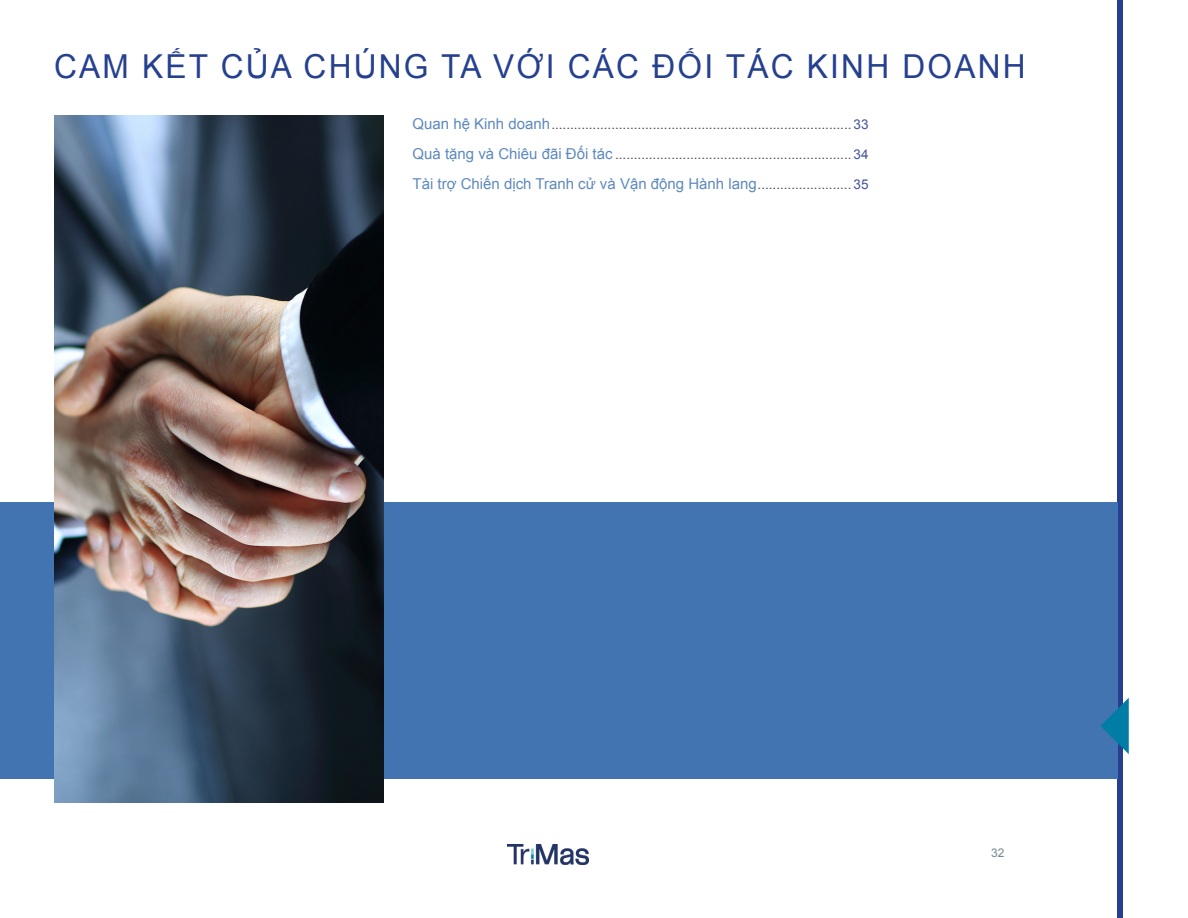
<style>
.page{position:relative;width:1188px;height:918px;background:#fff}
.page>*{position:absolute;margin:0;border:0;box-sizing:border-box;transform-origin:0 0}
.t1{font:33px "Arial";letter-spacing:.07em;color:#25408f;scale:.96 1}
.t2{font:15px "Arial";color:#5e89bd}
.t3{font:13.5px "Arial";color:#4d4d4f}
.t4{font:12px "Arial";color:#778793}
.s1{font-size:15px;color:#5e89bd}
.s2{color:#45549a}
.s3{font-size:13.5px;color:#4d4d4f}
.s4{font-size:13.5px;color:#45549a}
</style>
<div class="page">
<div style="left:1118px;top:0;width:5px;height:918px;background:#25408f"></div>
<img style="left:507px;top:844px;width:82px;height:21px">
<div style="left:383px;top:502px;width:735px;height:277px;background:#4274b1"></div>
<div style="left:0;top:502px;width:54px;height:277px;background:#4274b1"></div>
<img style="left:54px;top:116px;width:329px;height:686px">
<svg style="left:1101px;top:698px;width:28px;height:56px"></svg>
<h1 class="t1" style="left:54px;top:45px;width:1014px">CAM KẾT CỦA CHÚNG TA VỚI CÁC ĐỐI TÁC KINH DOANH</h1>
<p class="t3" style="left:413px;top:115px;width:458px"><span class="s1">Quan hệ Kinh doanh</span>................................................................................ <span class="s2">33</span></p>
<p class="t3" style="left:413px;top:145px;width:458px"><span class="s1">Quà tặng và Chiêu đãi Đối tác</span> ............................................................... <span class="s2">34</span></p>
<p class="t2" style="left:413px;top:174px;width:458px">Tài trợ Chiến dịch Tranh cử và Vận động Hành lang<span class="s3">.........................</span> <span class="s4">35</span></p>
<p class="t4" style="left:991px;top:844px;width:15px">32</p>
</div>
